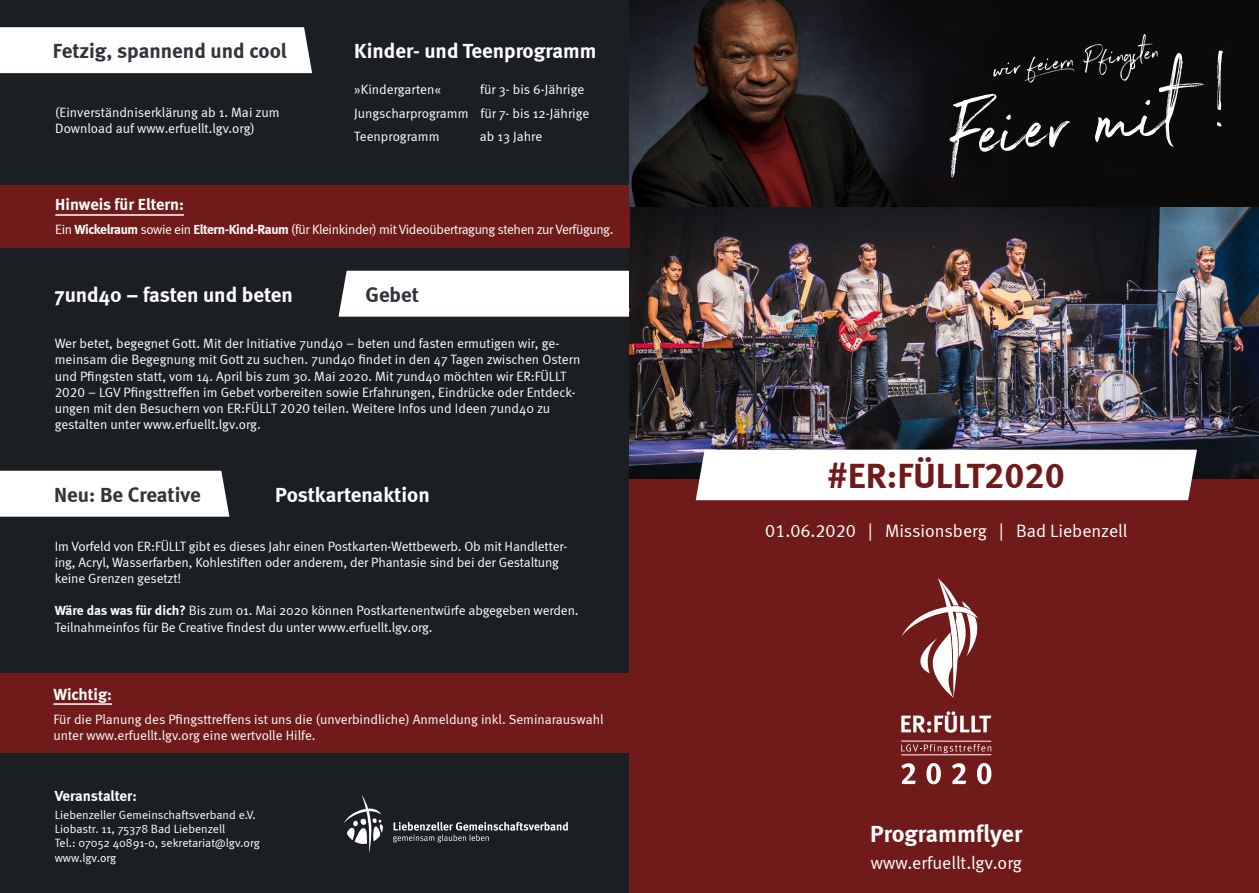
<style>
.page{position:relative;width:1259px;height:893px;background:#fff}
.page>*{position:absolute;margin:0;border:0;box-sizing:border-box;transform-origin:0 0}
.t1{font:36px "Meta Bold LF";color:#701a19}
.t2{font:24px "Meta Bold LF";color:#fff}
.t3{font:700 21px "Meta";color:#fff}
.t4{font:700 21px "Meta";color:#32333d}
.t5{font:18px "Meta Normal LF";color:#fff}
.t6{font:16.5px "Meta Bold LF";color:#fff}
.t7{font:15px "Meta Bold LF";letter-spacing:-.01em;color:#fff}
.t8{font:13.5px/16.2px "Meta Normal";letter-spacing:-.005em;color:#fff}
.t9{font:13.5px "Meta Normal";letter-spacing:-.03em;color:#fff}
.t10{font:12px/14.4px "Meta Normal";color:#fff}
.s1{font-family:"Meta Bold LF"}
.s2{font-family:"Meta Normal LF"}
</style>
<div class="page">
<div style="left:0;top:0;width:634px;height:893px;background:#1b1e23"></div>
<div style="left:338px;top:271px;width:291px;height:46px;background:#fff"></div>
<div style="left:629px;top:0;width:630px;height:893px;background:#701a19"></div>
<img style="left:629px;top:206px;width:630px;height:272px">
<div style="left:0;top:185px;width:629px;height:63px;background:#701a19"></div>
<div style="left:0;top:673px;width:638px;height:80px;background:#701a19"></div>
<div style="left:0;top:27px;width:312px;height:46px;background:#fff"></div>
<div style="left:0;top:471px;width:229px;height:46px;background:#fff"></div>
<img style="left:629px;top:0;width:630px;height:206px">
<svg style="left:393px;top:822px;width:175px;height:20px"></svg>
<svg style="left:344px;top:795px;width:39px;height:58px"></svg>
<hr style="left:55px;top:214px;width:129px;height:2px;background:#fff">
<svg style="left:949px;top:34px;width:273px;height:144px;background:#1e1e1e"></svg>
<hr style="left:53px;top:703px;width:59px;height:2px;background:#fff">
<svg style="left:901px;top:711px;width:90px;height:22px"></svg>
<svg style="left:901px;top:744px;width:90px;height:9px"></svg>
<svg style="left:901px;top:763px;width:15px;height:21px"></svg>
<svg style="left:926px;top:763px;width:15px;height:21px"></svg>
<hr style="left:901px;top:741px;width:90px;height:1px;background:#fff">
<hr style="left:901px;top:754px;width:90px;height:1px;background:#fff">
<svg style="left:952px;top:763px;width:14px;height:21px"></svg>
<svg style="left:977px;top:763px;width:14px;height:21px"></svg>
<svg style="left:901px;top:578px;width:77px;height:120px"></svg>
<div style="left:696px;top:450px;width:501px;height:50px;background:#fff"></div>
<p class="t4" style="left:53px;top:39px;width:235px">Fetzig, spannend und cool</p>
<p class="t8" style="left:55px;top:104px;width:226px">(Einverständniserklärung ab 1. Mai zum<br>Download auf www.erfuellt.lgv.org)</p>
<p class="t3" style="left:354px;top:38px;width:244px">Kinder- und Teenprogramm</p>
<p class="t8" style="left:354px;top:81px;width:88px">»Kindergarten«</p>
<p class="t8" style="left:480px;top:81px;width:105px">für 3- bis 6-Jährige</p>
<p class="t8" style="left:354px;top:105px;width:236px">Jungscharprogramm für 7- bis 12-Jährige</p>
<p class="t8" style="left:354px;top:128px;width:87px">Teenprogramm</p>
<p class="t8" style="left:480px;top:128px;width:64px">ab 13 Jahre</p>
<p class="t6" style="left:55px;top:195px;width:130px">Hinweis für Eltern:</p>
<p class="t9" style="left:55px;top:222px;width:559px">Ein <span class="s1">Wickelraum</span> sowie ein <span class="s1">Eltern-Kind-Raum</span> (für Kleinkinder) mit Videoübertragung stehen zur Verfügung.</p>
<p class="t3" style="left:55px;top:282px;width:240px">7und40 – fasten und beten</p>
<p class="t4" style="left:365px;top:282px;width:55px">Gebet</p>
<p class="t8" style="left:55px;top:335px;width:527px">Wer betet, begegnet Gott. Mit der Initiative 7und40 – beten und fasten ermutigen wir, ge&shy;meinsam die Begegnung mit Gott zu suchen. 7und40 findet in den 47 Tagen zwischen Ostern und Pfingsten statt, vom 14. April bis zum 30. Mai 2020. Mit 7und40 möchten wir ER:FÜLLT <span class="s2">2020</span> – LGV Pfingsttreffen im Gebet vorbereiten sowie Erfahrungen, Eindrücke oder Entdeck&shy;ungen mit den Besuchern von ER:FÜLLT <span class="s2">2020</span> teilen. Weitere Infos und Ideen 7und40 zu gestalten unter www.erfuellt.lgv.org.</p>
<p class="t3" style="left:275px;top:482px;width:156px">Postkartenaktion</p>
<p class="t8" style="left:55px;top:538px;width:514px">Im Vorfeld von ER:FÜLLT gibt es dieses Jahr einen Postkarten-Wettbewerb. Ob mit Handletter&shy;ing, Acryl, Wasserfarben, Kohlestiften oder anderem, der Phantasie sind bei der Gestaltung keine Grenzen gesetzt!</p>
<p class="t8" style="left:55px;top:602px;width:525px"><span class="s1">Wäre das was für dich?</span> Bis zum 01. Mai 2020 können Postkartenentwürfe abgegeben werden.</p>
<p class="t8" style="left:55px;top:619px;width:379px">Teilnahmeinfos für Be Creative findest du unter www.erfuellt.lgv.org.</p>
<p class="t4" style="left:54px;top:482px;width:148px">Neu: Be Creative</p>
<p class="t6" style="left:53px;top:684px;width:60px">Wichtig:</p>
<p class="t8" style="left:53px;top:711px;width:552px">Für die Planung des Pfingsttreffens ist uns die (unverbindliche) Anmeldung inkl. Seminarauswahl unter www.erfuellt.lgv.org eine wertvolle Hilfe.</p>
<p class="t7" style="left:55px;top:786px;width:84px">Veranstalter:</p>
<p class="t10" style="left:55px;top:807px;width:202px">Liebenzeller Gemeinschaftsverband e.V.<br>Liobastr. 11, 75378 Bad Liebenzell</p>
<p class="t10" style="left:55px;top:836px;width:206px">Tel.: 07052 40891-0, sekretariat@lgv.org</p>
<p class="t10" style="left:55px;top:850px;width:63px">www.lgv.org</p>
<p class="t1" style="left:827px;top:454px;width:239px">#ER:FÜLLT2020</p>
<p class="t5" style="left:765px;top:520px;width:364px">01.06.2020 | Missionsberg | Bad Liebenzell</p>
<p class="t2" style="left:870px;top:819px;width:154px">Programmflyer</p>
<p class="t5" style="left:870px;top:852px;width:153px">www.erfuellt.lgv.org</p>
</div>
